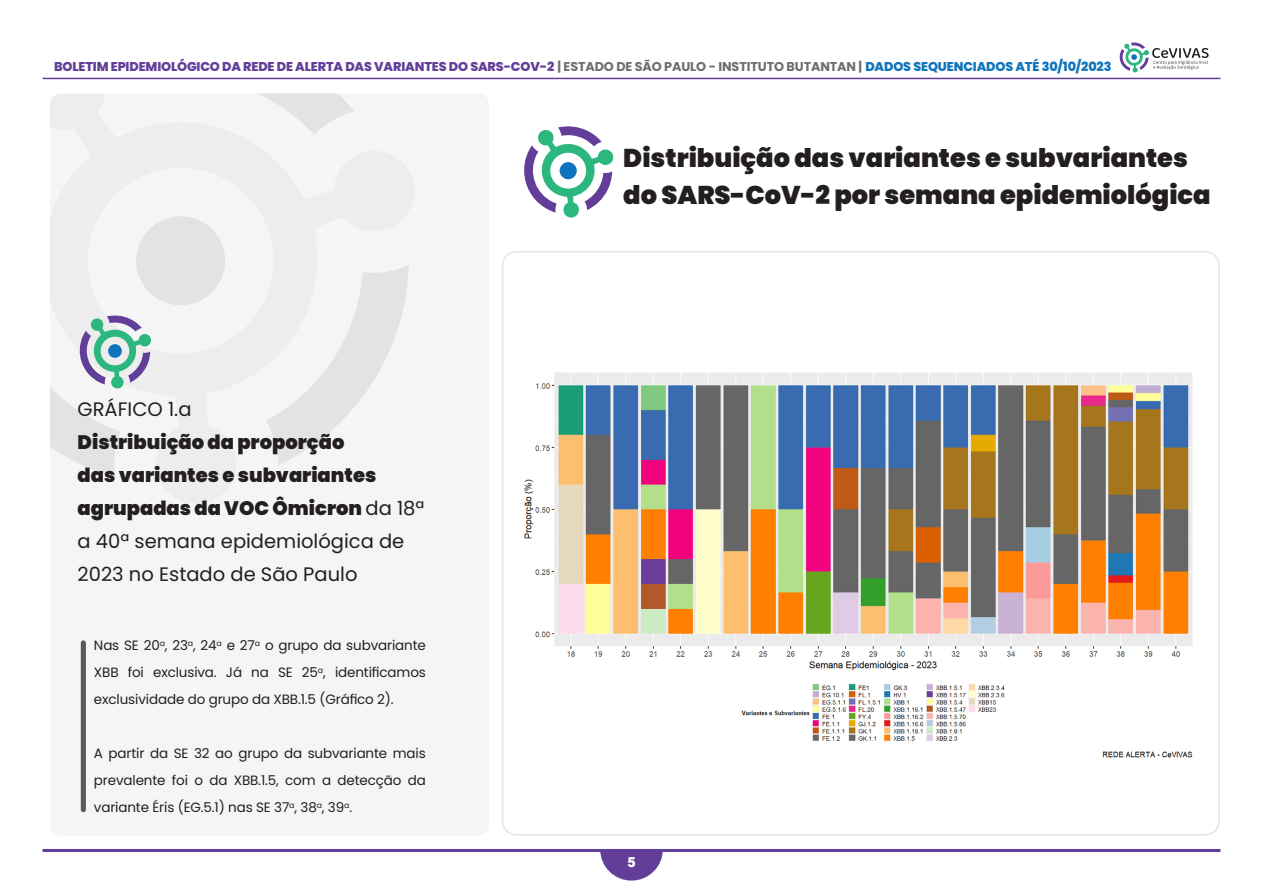
<style>
.page{position:relative;width:1263px;height:893px;background:#fff}
.page>*{position:absolute;margin:0;border:0;box-sizing:border-box;transform-origin:0 0}
.t1{font:900 25.65px/37px "Poppins";color:#231f20}
.t2{font:900 19.5px/33px "Poppins";color:#231f20}
.t3{font:19.5px "Poppins";color:#231f20}
.t4{font:15px "Acumin Variable Concept";color:#fff;scale:.9 1}
.t5{font:13.5px/27px "Poppins";letter-spacing:-.01em;color:#231f20;text-align:justify}
.t6{font:800 12.75px "Poppins";letter-spacing:-.01em;color:#623e99}
.s1{font-weight:700;color:#6c6d70}
.s2{color:#1074bc}
.s3{font-weight:400}
</style>
<div class="page">
<hr style="left:43px;top:78px;width:1177px;height:1px;background:#623e99">
<hr style="left:43px;top:849px;width:1177px;height:3px;background:#623e99">
<svg style="left:600px;top:852px;width:63px;height:29px"></svg>
<svg style="left:1119px;top:42px;width:89px;height:31px"></svg>
<div style="left:50px;top:94px;width:439px;height:742px;background:#f5f5f5;border-radius:11px"></div>
<div style="left:81px;top:640px;width:5px;height:172px;background:#595959;border-radius:3px"></div>
<img style="left:524px;top:372px;width:669px;height:386px">
<svg style="left:524px;top:126px;width:90px;height:92px"></svg>
<svg style="left:50px;top:94px;width:359px;height:384px"></svg>
<p class="t6" style="left:54px;top:60px;width:1059px">BOLETIM EPIDEMIOLÓGICO DA REDE DE ALERTA DAS VARIANTES DO SARS-COV-2 <span class="s1">| ESTADO DE SÃO PAULO - INSTITUTO BUTANTAN |</span> <span class="s2">DADOS SEQUENCIADOS ATÉ 30/10/2023</span></p>
<p class="t3" style="left:78px;top:398px;width:115px">GRÁFICO 1.a</p>
<p class="t2" style="left:78px;top:425px;width:348px">Distribuição da proporção<br>das variantes e subvariantes agrupadas da VOC Ômicron <span class="s3">da 18ª a 40ª semana epidemiológica de<br>2023 no Estado de São Paulo</span></p>
<p class="t5" style="left:94px;top:632px;width:333px">Nas SE 20<sup>a</sup>, 23<sup>a</sup>, 24<sup>a</sup> e 27<sup>a</sup> o grupo da subvariante XBB foi exclusiva. Já na SE 25<sup>a</sup>, identificamos exclusividade do grupo da XBB.1.5 (Gráfico 2).</p>
<p class="t5" style="left:94px;top:740px;width:333px">A partir da SE 32 ao grupo da subvariante mais prevalente foi o da XBB.1.5, com a detecção da variante Éris (EG.5.1) nas SE 37<sup>a</sup>, 38<sup>a</sup>, 39<sup>a</sup>.</p>
<p class="t1" style="left:623px;top:140px;width:589px">Distribuição das variantes e subvariantes do SARS-CoV-2 por semana epidemiológica</p>
<p class="t4" style="left:627px;top:851px;width:11px">5</p>
</div>
